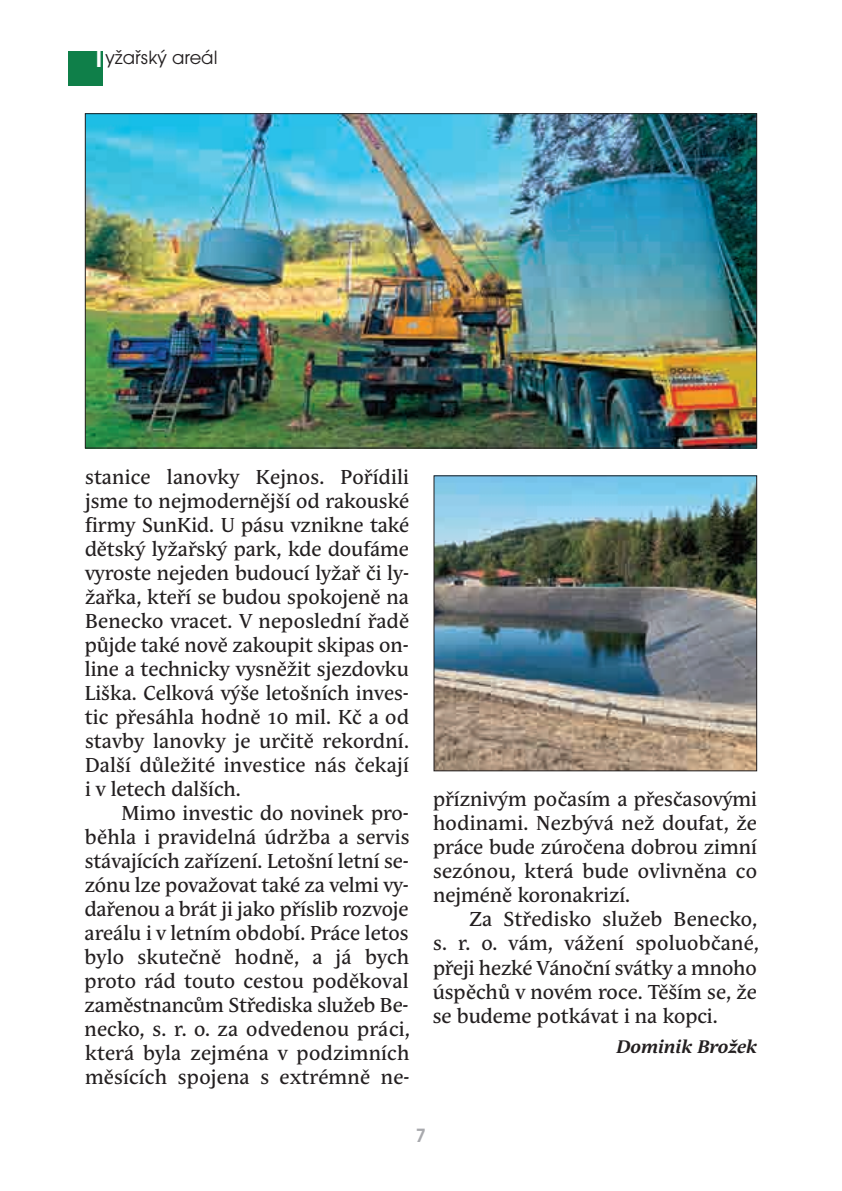
<style>
.page{position:relative;width:842px;height:1191px;background:#fff}
.page>*{position:absolute;margin:0;border:0;box-sizing:border-box;transform-origin:0 0}
.t1{font:500 36px "Avant Garde Gothic Itc TCE";color:#fff}
.t2{font:20px/24px "Andulka Text CE";letter-spacing:.01em;color:#231f20;text-align:justify}
.t3{font:20px "Avant Garde Gothic Itc TCE";color:#231f20}
.t4{font:600 20px "Avant Garde Gothic Itc TCE";color:#a8a9ad}
.t5{font:italic 700 18px "Andulka Text CE";color:#231f20}
</style>
<div class="page">
<div style="left:68px;top:51px;width:34px;height:34px;background:#0f7f49"></div>
<img style="left:87px;top:115px;width:668px;height:331px">
<img style="left:436px;top:477px;width:319px;height:292px">
<div style="left:434px;top:475px;width:323px;height:296px;border:1px solid #231f20"></div>
<h1 class="t1" style="left:95px;top:33px;width:9px">l</h1>
<p class="t3" style="left:105px;top:46px;width:114px">yžařský areál</p>
<p class="t2" style="left:85px;top:467px;width:326px">stanice lanovky Kejnos. Pořídili jsme to nejmodernější od rakouské firmy SunKid. U pásu vznikne také dětský lyžařský park, kde doufáme vyroste nejeden budoucí lyžař či ly&shy;žařka, kteří se budou spokojeně na Benecko vracet. V neposlední řadě půjde také nově zakoupit skipas on&shy;line a technicky vysněžit sjezdovku Liška. Celková výše letošních inves&shy;tic přesáhla hodně 10 mil. Kč a od stavby lanovky je určitě rekordní.<br>Další důležité investice nás čekají i v letech dalších.</p>
<p class="t2" style="left:85px;top:803px;width:327px;text-indent:37px">Mimo investic do novinek pro&shy;běhla i pravidelná údržba a servis stávajících zařízení. Letošní letní se&shy;zónu lze považovat také za velmi vy&shy;dařenou a brát ji jako příslib rozvoje areálu i v letním období. Práce letos bylo skutečně hodně, a já bych proto rád touto cestou poděkoval zaměstnancům Střediska služeb Be&shy;necko, s. r. o. za odvedenou práci, která byla zejména v podzimních měsících spojena s extrémně ne-</p>
<p class="t2" style="left:433px;top:789px;width:326px">příznivým počasím a přesčasovými hodinami. Nezbývá než doufat, že práce bude zúročena dobrou zimní sezónou, která bude ovlivněna co nejméně koronakrizí.</p>
<p class="t2" style="left:433px;top:909px;width:328px;text-indent:37px">Za Středisko služeb Benecko, s. r. o. vám, vážení spoluobčané, přeji hezké Vánoční svátky a mnoho úspěchů v novém roce. Těším se, že se budeme potkávat i na kopci.</p>
<p class="t5" style="left:616px;top:1040px;width:142px">Dominik Brožek</p>
<p class="t4" style="left:416px;top:1123px;width:11px">7</p>
</div>
